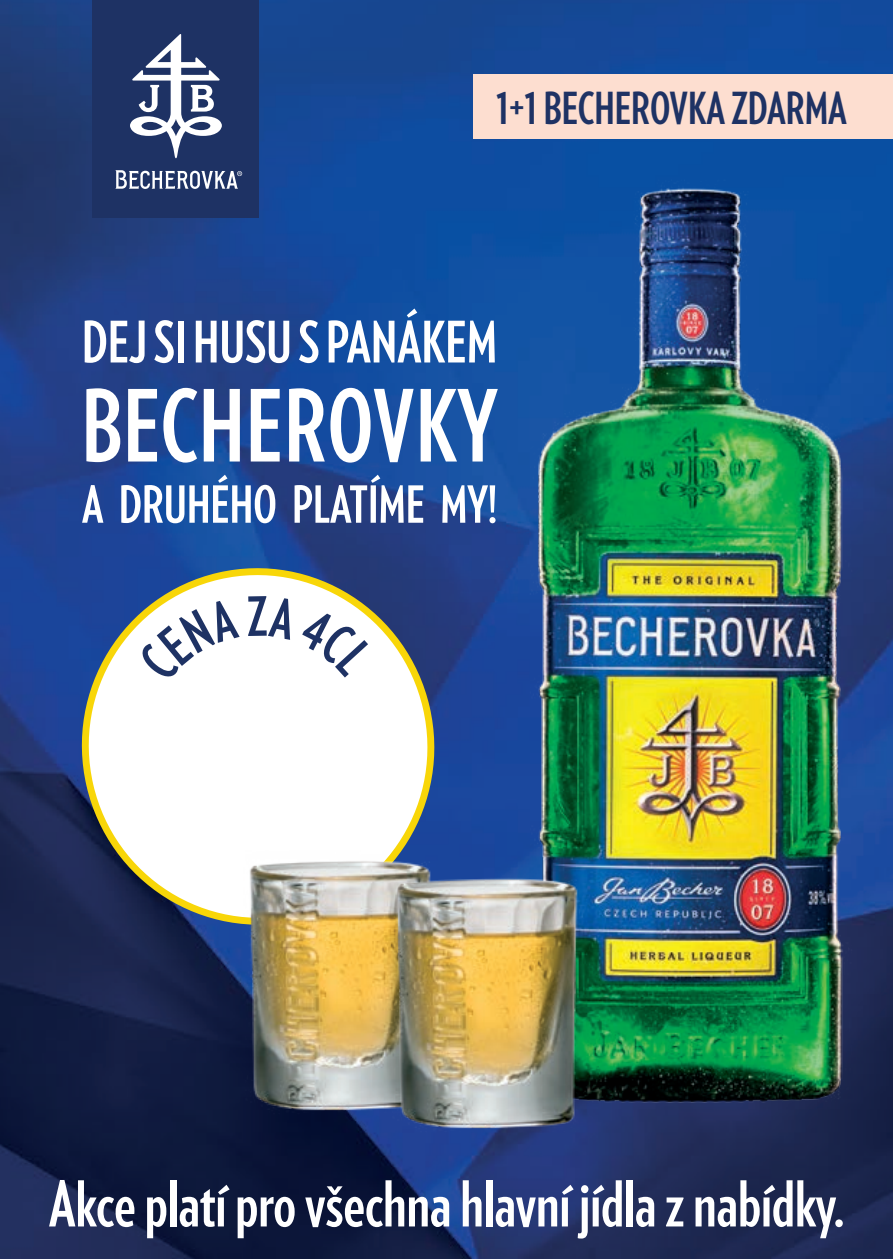
<style>
.page{position:relative;width:893px;height:1259px;background:#fff}
.page>*{position:absolute;margin:0;border:0;box-sizing:border-box;transform-origin:0 0}
.t1{font:700 99px "Verlag Compressed";letter-spacing:.01em;color:#fff}
.t2{font:700 63px "Verlag Compressed";color:#fff}
.t3{font:700 57px "Verlag Compressed";color:#fff}
.t4{font:700 51px "Verlag Compressed";color:#fff}
.t5{font:700 44.1px "Verlag Compressed";color:#1e3264}
</style>
<div class="page">
<img style="left:0;top:0;width:893px;height:1259px">
<img style="left:357px;top:146px;width:536px;height:1020px">
<svg style="left:68px;top:554px;width:380px;height:384px"></svg>
<div style="left:93px;top:3px;width:166px;height:215px;background:#1e3264"></div>
<svg style="left:130px;top:34px;width:92px;height:124px"></svg>
<svg style="left:115px;top:170px;width:127px;height:19px"></svg>
<div style="left:473px;top:74px;width:420px;height:64px;background:#fdded0"></div>
<img style="left:176px;top:851px;width:148px;height:359px">
<img style="left:324px;top:752px;width:317px;height:476px">
<svg style="left:137px;top:598px;width:103px;height:84px"></svg>
<svg style="left:247px;top:596px;width:127px;height:81px"></svg>
<p class="t5" style="left:496px;top:76px;width:352px">1+1 BECHEROVKA ZDARMA</p>
<p class="t3" style="left:82px;top:301px;width:417px">DEJ SI HUSU S PANÁKEM</p>
<p class="t1" style="left:82px;top:355px;width:417px">BECHEROVKY</p>
<p class="t4" style="left:82px;top:468px;width:417px">A DRUHÉHO PLATÍME MY!</p>
<p class="t2" style="left:49px;top:1159px;width:797px">Akce platí pro všechna hlavní jídla z nabídky.</p>
</div>
